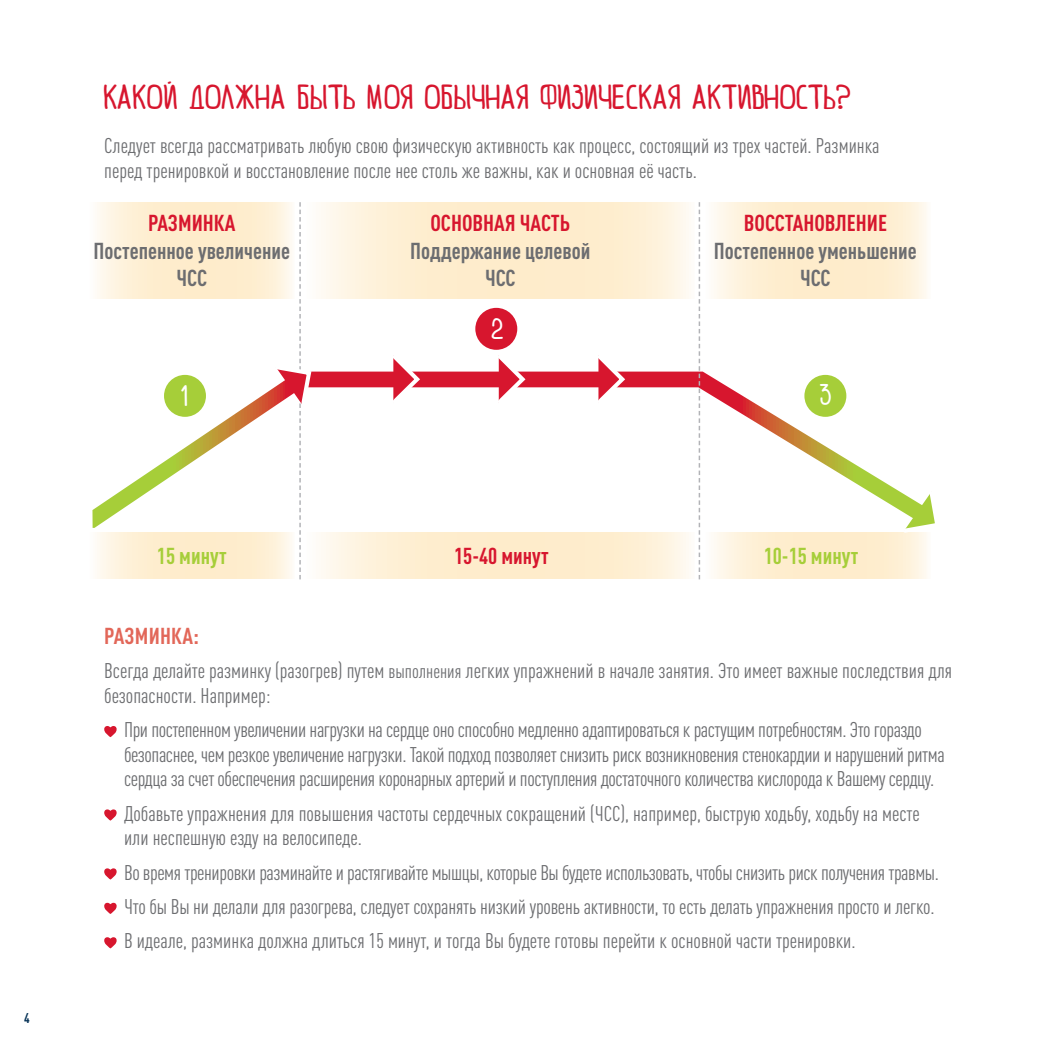
<style>
.page{position:relative;width:1042px;height:1042px;background:#fff}
.page>*{position:absolute;margin:0;border:0;box-sizing:border-box;transform-origin:0 0}
.t1{font:24.5px "Karton";letter-spacing:.025em;color:#d7162e}
.t2{font:700 condensed 22.75px/27.3px "DIN Pro";color:#6c6d70;text-align:center}
.t3{font:700 condensed 22.75px "DIN Pro";color:#d7162e}
.t4{font:700 condensed 22.75px "DIN Pro";color:#a6ce39}
.t5{font:700 condensed 22.75px "DIN Pro";letter-spacing:.01em;color:#e26759}
.t6{font:condensed 21px/24.5px "DIN Pro";letter-spacing:-.01em;color:#6c6d70}
.t7{font:21px "Karton";color:#fff}
.t8{font:700 condensed 14px "DIN Pro";color:#083458}
.s1{font-size:19.25px}
</style>
<div class="page">
<svg style="left:92px;top:371px;width:807px;height:157px"></svg>
<svg style="left:97px;top:202px;width:174px;height:96px;background:#feeed2"></svg>
<svg style="left:97px;top:533px;width:174px;height:46px;background:#feeed2"></svg>
<svg style="left:714px;top:202px;width:213px;height:96px;background:#feefd4"></svg>
<svg style="left:714px;top:533px;width:213px;height:46px;background:#feefd4"></svg>
<svg style="left:321px;top:202px;width:368px;height:96px;background:#feefd4"></svg>
<svg style="left:321px;top:533px;width:368px;height:46px;background:#feefd4"></svg>
<svg style="left:698px;top:202px;width:2px;height:377px"></svg>
<div style="left:164px;top:375px;width:42px;height:42px;background:#a6ce39;border-radius:50%"></div>
<div style="left:804px;top:375px;width:42px;height:42px;background:#a6ce39;border-radius:50%"></div>
<div style="left:475px;top:308px;width:42px;height:42px;background:#d7162e;border-radius:50%"></div>
<svg style="left:899px;top:491px;width:36px;height:44px"></svg>
<svg style="left:271px;top:202px;width:42px;height:377px"></svg>
<svg style="left:388px;top:355px;width:33px;height:53px"></svg>
<svg style="left:493px;top:355px;width:34px;height:53px"></svg>
<svg style="left:593px;top:355px;width:33px;height:53px"></svg>
<svg style="left:104px;top:726px;width:13px;height:11px"></svg>
<svg style="left:104px;top:809px;width:13px;height:11px"></svg>
<svg style="left:104px;top:868px;width:13px;height:11px"></svg>
<svg style="left:104px;top:903px;width:13px;height:11px"></svg>
<svg style="left:104px;top:937px;width:13px;height:11px"></svg>
<p class="t8" style="left:24px;top:1007px;width:7px">4</p>
<p class="t1" style="left:104px;top:81px;width:748px">Какой должна быть моя обычная физическая активность?</p>
<p class="t6" style="left:104px;top:132px;width:777px">Следует всегда рассматривать любую свою физическую активность как процесс, состоящий из трех частей. Разминка перед тренировкой и восстановление после нее столь же важны, как и основная её часть.</p>
<p class="t3" style="left:148px;top:206px;width:89px">РАЗМИНКА</p>
<p class="t2" style="left:94px;top:235px;width:198px">Постепенное увеличение<br>ЧСС</p>
<p class="t7" style="left:182px;top:382px;width:8px">1</p>
<p class="t3" style="left:430px;top:206px;width:141px">ОСНОВНАЯ ЧАСТЬ</p>
<p class="t2" style="left:410px;top:235px;width:182px">Поддержание целевой<br>ЧСС</p>
<p class="t7" style="left:492px;top:315px;width:13px">2</p>
<p class="t3" style="left:744px;top:206px;width:145px">ВОССТАНОВЛЕНИЕ</p>
<p class="t2" style="left:714px;top:235px;width:204px">Постепенное уменьшение<br>ЧСС</p>
<p class="t7" style="left:820px;top:381px;width:14px">3</p>
<p class="t4" style="left:157px;top:539px;width:71px">15 минут</p>
<p class="t3" style="left:454px;top:539px;width:96px">15-40 минут</p>
<p class="t4" style="left:764px;top:539px;width:96px">10-15 минут</p>
<p class="t5" style="left:104px;top:618px;width:96px">РАЗМИНКА:</p>
<p class="t6" style="left:104px;top:657px;width:849px">Всегда делайте разминку (разогрев) путем <span class="s1">выполнения</span> легких упражнений в начале занятия. Это имеет важные последствия для безопасности. Например:</p>
<p class="t6" style="left:124px;top:716px;width:822px">При постепенном увеличении нагрузки на сердце оно способно медленно адаптироваться к растущим потребностям. Это гораздо безопаснее, чем резкое увеличение нагрузки. Такой подход позволяет снизить риск возникновения стенокардии и нарушений ритма сердца за счет обеспечения расширения коронарных артерий и поступления достаточного количества кислорода к Вашему сердцу.</p>
<p class="t6" style="left:124px;top:799px;width:797px">Добавьте упражнения для повышения частоты сердечных сокращений (ЧСС), например, быструю ходьбу, ходьбу на месте или неспешную езду на велосипеде.</p>
<p class="t6" style="left:124px;top:853px;width:816px;line-height:34.5px">Во время тренировки разминайте и растягивайте мышцы, которые Вы будете использовать, чтобы снизить риск получения травмы.<br>Что бы Вы ни делали для разогрева, следует сохранять низкий уровень активности, то есть делать упражнения просто и легко.<br>В идеале, разминка должна длиться 15 минут, и тогда Вы будете готовы перейти к основной части тренировки.</p>
</div>
